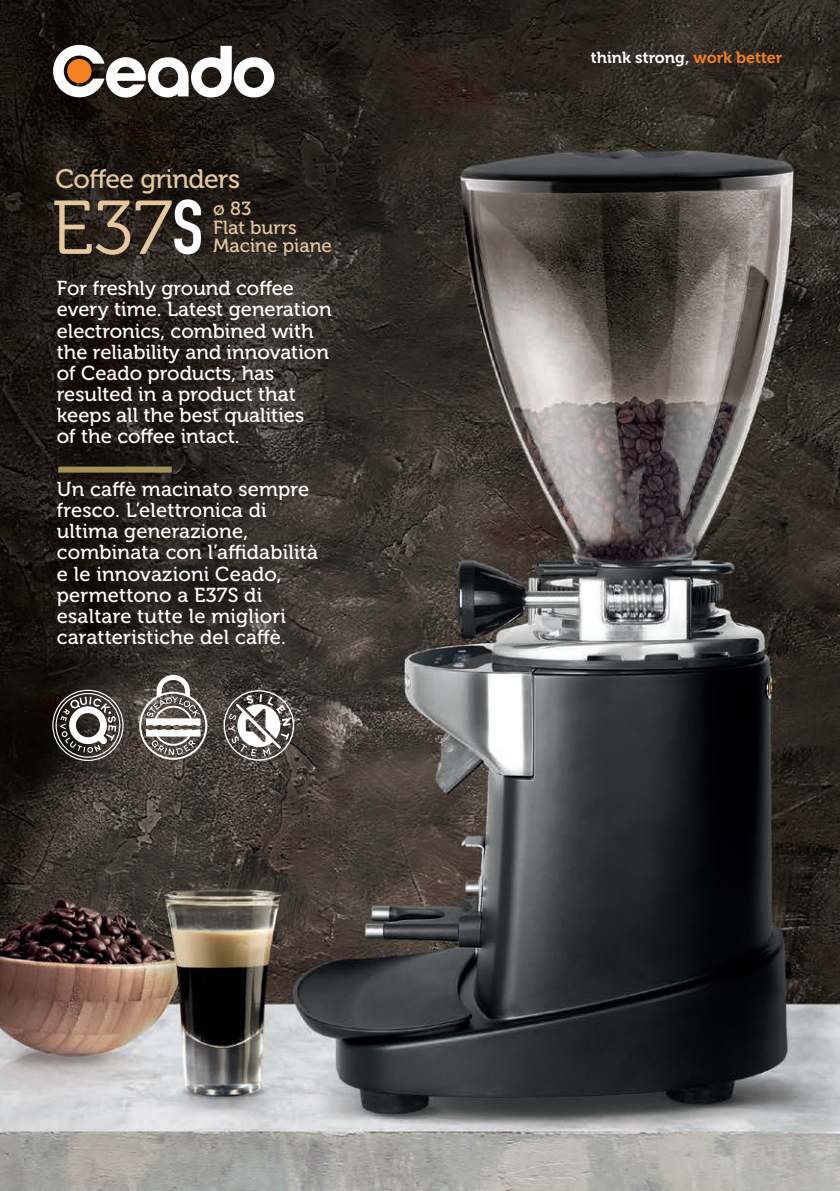
<style>
.page{position:relative;width:840px;height:1191px;background:#fff}
.page>*{position:absolute;margin:0;border:0;box-sizing:border-box;transform-origin:0 0}
.t1{font:76px "Museo 300";color:#e4c79e}
.t2{font:26.6px "Museo 500";letter-spacing:-.02em;color:#e4c79e}
.t3{font:20.2px/21.2px "Museo 500";color:#fff}
.t4{font:19px/18.8px "Museo 500";color:#e4c79e}
.t5{font:16px "Museo 700";color:#fff}
.s1{font-family:"DIN Condensed";font-weight:700;color:#fff}
.s2{color:#f58220}
</style>
<div class="page">
<img style="left:0;top:0;width:839px;height:1191px">
<svg style="left:52px;top:690px;width:71px;height:71px"></svg>
<svg style="left:139px;top:675px;width:68px;height:85px"></svg>
<svg style="left:223px;top:690px;width:71px;height:70px"></svg>
<div style="left:58px;top:466px;width:114px;height:6px;background:#a0915a"></div>
<svg style="left:53px;top:45px;width:221px;height:53px"></svg>
<div style="left:67px;top:59px;width:24px;height:24px;background:#f58220;border-radius:50%"></div>
<h2 class="t2" style="left:55px;top:165px;width:186px">Coffee grinders</h2>
<h1 class="t1" style="left:51px;top:187px;width:153px">E37<span class="s1">S</span></h1>
<p class="t4" style="left:213px;top:199px;width:120px">ø 83<br>Flat burrs<br>Macine piane</p>
<p class="t3" style="left:57px;top:278px;width:276px">For freshly ground coffee every time. Latest generation electronics, combined with the reliability and innovation of Ceado products, has resulted in a product that keeps all the best qualities<br>of the coffee intact.</p>
<p class="t3" style="left:57px;top:479px;width:262px">Un caffè macinato sempre fresco. L’elettronica di ultima generazione, combinata con l’affidabilità e le innovazioni Ceado, permettono a E37S di esaltare tutte le migliori caratteristiche del caffè.</p>
<p class="t5" style="left:590px;top:49px;width:193px">think strong, <span class="s2">work better</span></p>
</div>
